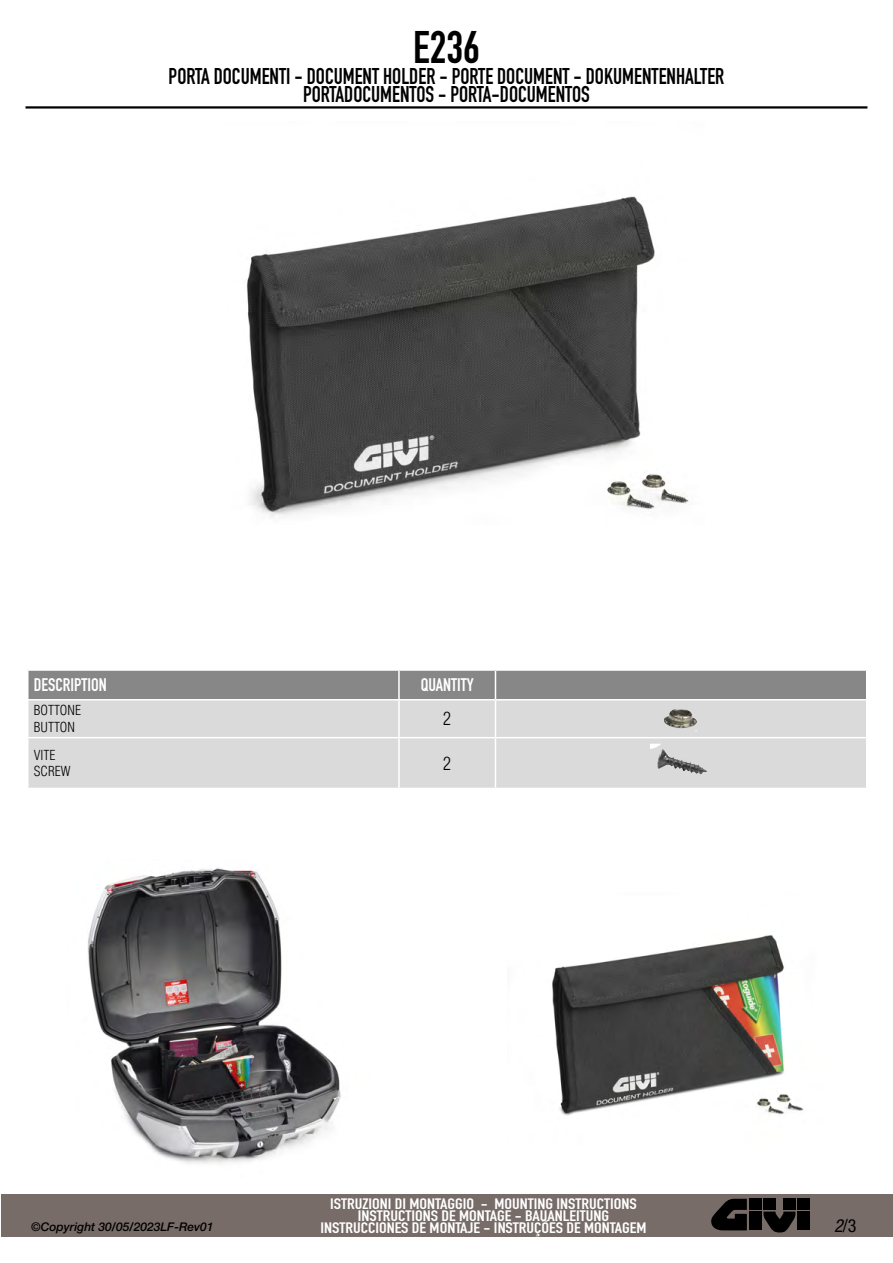
<style>
.page{position:relative;width:893px;height:1263px;background:#fff}
.page>*{position:absolute;margin:0;border:0;box-sizing:border-box;transform-origin:0 0}
.t1{font:45px "DIN Engschrift Std";color:#000}
.t2{font:22.5px/18px "DIN Engschrift Std";color:#000;text-align:center;scale:.95 1}
.t3{font:18px "DIN Engschrift Std";color:#fff}
.t4{font:condensed 18px "Helvetica Neue LT Std";color:#000}
.t5{font:300 condensed 18px "Helvetica LT Std";color:#000}
.t6{font:15px/12px "DIN Engschrift Std";color:#fff;text-align:center;scale:1.2 1}
.t7{font:300 condensed 13.5px/16.2px "Helvetica LT Std";color:#000}
.t8{font:italic 500 12px "Helvetica Neue LT Std";color:#000}
.s1{font-style:italic}
</style>
<div class="page">
<img style="left:246px;top:196px;width:443px;height:321px">
<img style="left:88px;top:868px;width:253px;height:296px">
<img style="left:552px;top:935px;width:252px;height:181px">
<div style="left:1px;top:1194px;width:891px;height:43px;background:#776c68"></div>
<hr style="left:26px;top:106px;width:841px;height:3px;background:#000">
<svg style="left:711px;top:1199px;width:36px;height:31px"></svg>
<div style="left:749px;top:1199px;width:12px;height:11px;background:#000"></div>
<div style="left:749px;top:1211px;width:12px;height:19px;background:#000"></div>
<div style="left:798px;top:1199px;width:12px;height:11px;background:#000"></div>
<div style="left:798px;top:1211px;width:12px;height:19px;background:#000"></div>
<div style="left:763px;top:1199px;width:13px;height:11px;background:#000"></div>
<div style="left:783px;top:1199px;width:12px;height:11px;background:#000"></div>
<svg style="left:763px;top:1211px;width:32px;height:21px"></svg>
<div style="left:28px;top:700px;width:838px;height:88px;background:#dadada"></div>
<div style="left:28px;top:670px;width:839px;height:29px;background:#878787"></div>
<hr style="left:398px;top:700px;width:2px;height:37px;background:#fff">
<hr style="left:495px;top:700px;width:1px;height:37px;background:#fff">
<hr style="left:27px;top:737px;width:372px;height:1px;background:#fff">
<hr style="left:399px;top:737px;width:96px;height:1px;background:#fff">
<hr style="left:398px;top:738px;width:2px;height:50px;background:#fff">
<hr style="left:495px;top:737px;width:372px;height:1px;background:#fff">
<hr style="left:495px;top:738px;width:1px;height:50px;background:#fff">
<img style="left:661px;top:709px;width:39px;height:22px">
<img style="left:650px;top:744px;width:59px;height:33px">
<h1 class="t1" style="left:413px;top:21px;width:68px">E236</h1>
<h2 class="t2" style="left:169px;top:67px;width:586px">PORTA DOCUMENTI - DOCUMENT HOLDER - PORTE DOCUMENT - DOKUMENTENHALTER<br>PORTADOCUMENTOS - PORTA-DOCUMENTOS</h2>
<p class="t3" style="left:34px;top:674px;width:74px">DESCRIPTION</p>
<p class="t3" style="left:421px;top:674px;width:55px">QUANTITY</p>
<p class="t7" style="left:34px;top:702px;width:49px">BOTTONE<br>BUTTON</p>
<p class="t5" style="left:443px;top:707px;width:9px">2</p>
<p class="t7" style="left:34px;top:747px;width:38px">VITE<br>SCREW</p>
<p class="t5" style="left:443px;top:752px;width:9px">2</p>
<p class="t8" style="left:31px;top:1220px;width:184px">©Copyright 30/05/2023LF-Rev01</p>
<p class="t6" style="left:320px;top:1197px;width:273px">ISTRUZIONI DI MONTAGGIO - MOUNTING INSTRUCTIONS<br>INSTRUCTIONS DE MONTAGE - BAUANLEITUNG<br>INSTRUCCIONES DE MONTAJE - INSTRUÇÕES DE MONTAGEM</p>
<p class="t4" style="left:834px;top:1215px;width:24px"><span class="s1">2</span>/3</p>
</div>
